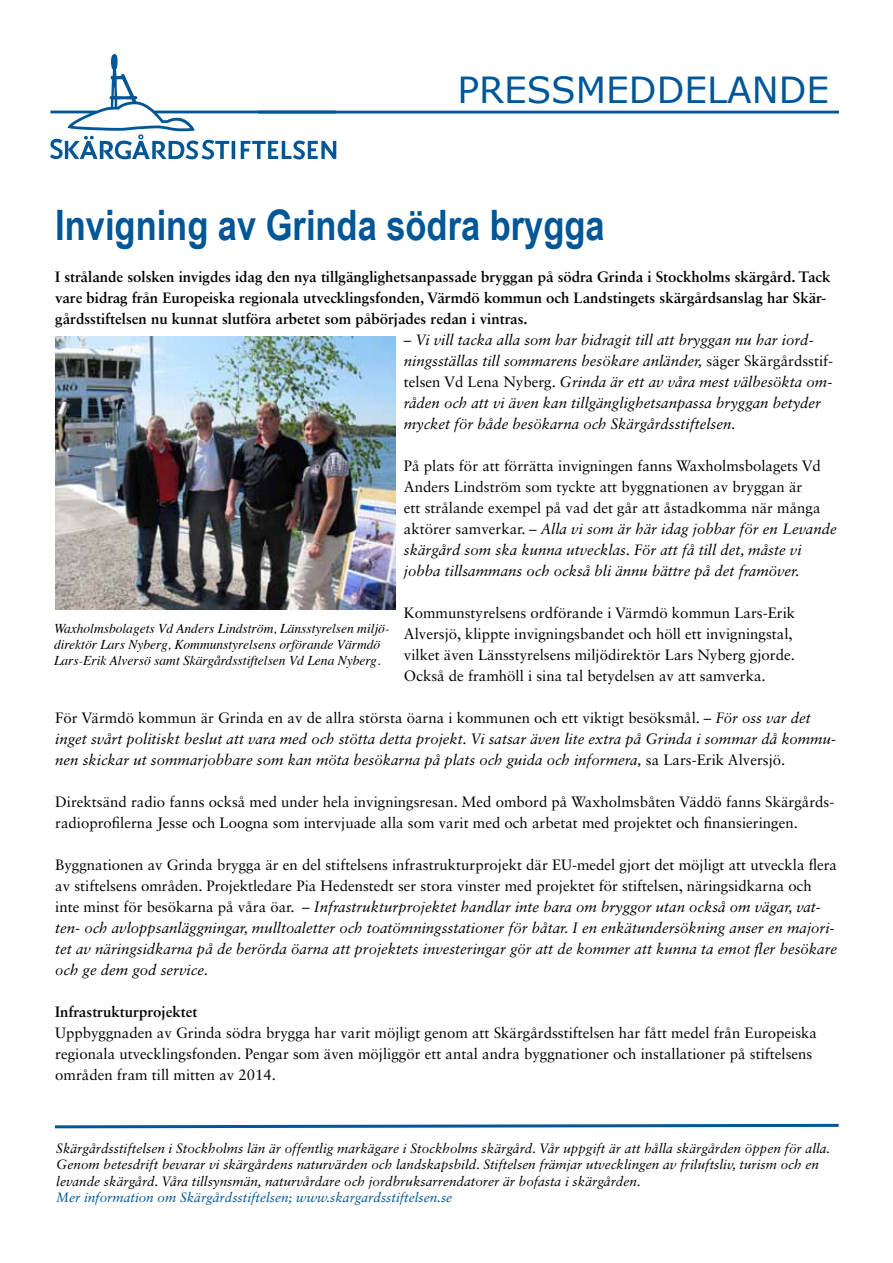
<style>
.page{position:relative;width:893px;height:1263px;background:#fff}
.page>*{position:absolute;margin:0;border:0;box-sizing:border-box;transform-origin:0 0}
.t1{font:700 42px "Arial Narrow";color:#005697}
.t2{font:36px "Verdana";color:#005697}
.t3{font:italic 15px/21px "Sabon LT Std";color:#000}
.t4{font:15px/21px "Sabon LT Std";color:#000}
.t5{font:700 15px/21px "Sabon LT Std";color:#000}
.t6{font:italic 13.5px/16.2px "Sabon LT Std";color:#000}
.t7{font:italic 13.5px/16.2px "Times";color:#000}
.t8{font:italic 13.5px "Sabon LT Std";color:#005697}
.s1{font-style:normal}
.s2{font-style:italic}
</style>
<div class="page">
<svg style="left:50px;top:54px;width:286px;height:106px"></svg>
<hr style="left:258px;top:111px;width:581px;height:3px;background:#005697">
<svg style="left:55px;top:1123px;width:784px;height:6px"></svg>
<img style="left:55px;top:337px;width:340px;height:272px">
<h2 class="t2" style="left:457px;top:67px;width:373px">PRESSMEDDELANDE</h2>
<h1 class="t1" style="left:55px;top:194px;width:551px">Invigning av Grinda södra brygga</h1>
<p class="t5" style="left:55px;top:266px;width:777px">I strålande solsken invigdes idag den nya tillgänglighetsanpassade bryggan på södra Grinda i Stockholms skärgård. Tack vare bidrag från Europeiska regionala utvecklingsfonden, Värmdö kommun och Landstingets skärgårdsanslag har Skär&shy;gårdsstiftelsen nu kunnat slutföra arbetet som påbörjades redan i vintras.</p>
<p class="t3" style="left:404px;top:329px;width:431px">– Vi vill tacka alla som har bidragit till att bryggan nu har iord&shy;ningsställas till sommarens besökare anländer, <span class="s1">säger Skärgårdsstif&shy;telsen Vd Lena Nyberg.</span> Grinda är ett av våra mest välbesökta om&shy;råden och att vi även kan tillgänglighetsanpassa bryggan betyder mycket för både besökarna och Skärgårdsstiftelsen.</p>
<p class="t4" style="left:404px;top:455px;width:434px">På plats för att förrätta invigningen fanns Waxholmsbolagets Vd Anders Lindström som tyckte att byggnationen av bryggan är<br>ett strålande exempel på vad det går att åstadkomma när många aktörer samverkar. <span class="s2">– Alla vi som är här idag jobbar för en Levande skärgård som ska kunna utvecklas. För att få till det, måste vi jobba tillsammans och också bli ännu bättre på det framöver.</span></p>
<p class="t4" style="left:404px;top:602px;width:393px">Kommunstyrelsens ordförande i Värmdö kommun Lars-Erik Alversjö, klippte invigningsbandet och höll ett invigningstal, vilket även Länsstyrelsens miljödirektör Lars Nyberg gjorde.<br>Också de framhöll i sina tal betydelsen av att samverka.</p>
<p class="t3" style="left:55px;top:707px;width:782px"><span class="s1">För Värmdö kommun är Grinda en av de allra största öarna i kommunen och ett viktigt besöksmål. –</span> För oss var det inget svårt politiskt beslut att vara med och stötta detta projekt. Vi satsar även lite extra på Grinda i sommar då kommu&shy;nen skickar ut sommarjobbare som kan möta besökarna på plats och guida och informera, <span class="s1">sa Lars-Erik Alversjö.</span></p>
<p class="t4" style="left:55px;top:791px;width:781px">Direktsänd radio fanns också med under hela invigningsresan. Med ombord på Waxholmsbåten Väddö fanns Skärgårds&shy;radioprofilerna Jesse och Loogna som intervjuade alla som varit med och arbetat med projektet och finansieringen.</p>
<p class="t3" style="left:55px;top:854px;width:783px"><span class="s1">Byggnationen av Grinda brygga är en del stiftelsens infrastrukturprojekt där EU-medel gjort det möjligt att utveckla flera av stiftelsens områden. Projektledare Pia Hedenstedt ser stora vinster med projektet för stiftelsen, näringsidkarna och inte minst för besökarna på våra öar.</span> – Infrastrukturprojektet handlar inte bara om bryggor utan också om vägar, vat&shy;ten- och avloppsanläggningar, mulltoaletter och toatömningsstationer för båtar. I en enkätundersökning anser en majori&shy;tet av näringsidkarna på de berörda öarna att projektets investeringar gör att de kommer att kunna ta emot fler besökare och ge dem god service.</p>
<p class="t5" style="left:55px;top:1001px;width:144px">Infrastrukturprojektet</p>
<p class="t4" style="left:55px;top:1022px;width:763px">Uppbyggnaden av Grinda södra brygga har varit möjligt genom att Skärgårdsstiftelsen har fått medel från Europeiska regionala utvecklingsfonden. Pengar som även möjliggör ett antal andra byggnationer och installationer på stiftelsens områden fram till mitten av 2014.</p>
<p class="t7" style="left:54px;top:619px;width:337px">Waxholmsbolagets Vd Anders Lindström, Länsstyrelsen miljö&shy;direktör Lars Nyberg, Kommunstyrelsens orförande Värmdö<br>Lars-Erik Alversö samt Skärgårdsstiftelsen Vd Lena Nyberg.</p>
<p class="t6" style="left:56px;top:1140px;width:776px">Skärgårdsstiftelsen i Stockholms län är offentlig markägare i Stockholms skärgård. Vår uppgift är att hålla skärgården öppen för alla.<br>Genom betesdrift bevarar vi skärgårdens naturvärden och landskapsbild. Stiftelsen främjar utvecklingen av friluftsliv, turism och en levande skärgård. Våra tillsynsmän, naturvårdare och jordbruksarrendatorer är bofasta i skärgården.</p>
<p class="t8" style="left:56px;top:1189px;width:397px">Mer information om Skärgårdsstiftelsen; www.skargardsstiftelsen.se</p>
</div>
